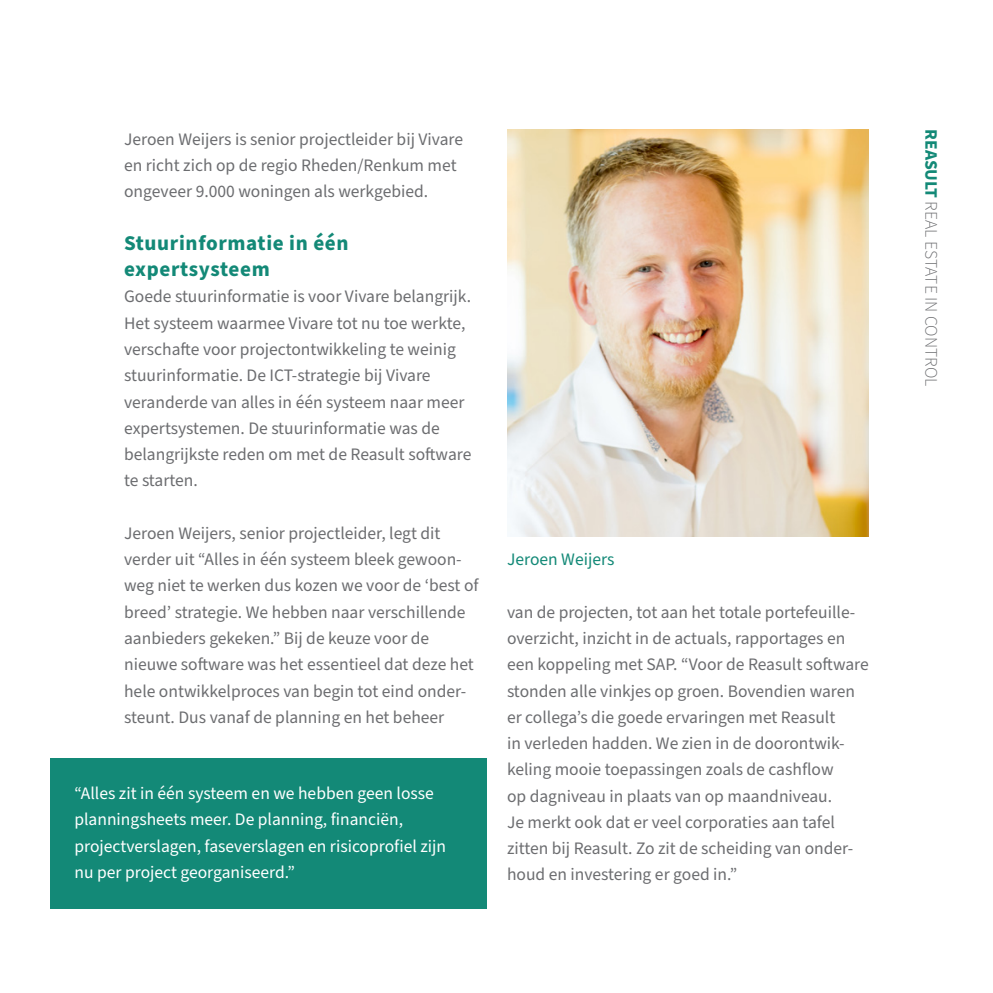
<style>
.page{position:relative;width:993px;height:993px;background:#fff}
.page>*{position:absolute;margin:0;border:0;box-sizing:border-box;transform-origin:0 0}
.Tussenkop{font:700 21px/26.2px "Source Sans Pro";letter-spacing:.03em;color:#138977}
.Plat{font:17.5px/26.2px "Source Sans Pro";color:#6c6d70}
.Citaat{font:17.5px/26.2px "Source Sans Pro";color:#fff}
.t1{font:300 17.5px "Source Sans Pro";color:#6c6d70}
.Plat-2{font:17.5px "Source Sans Pro";color:#138977}
.s1{font-weight:700;color:#138977}
</style>
<div class="page">
<img style="left:507px;top:129px;width:361px;height:407px">
<div style="left:50px;top:757px;width:436px;height:151px;background:#138977"></div>
<p class="Plat" style="left:124px;top:126px;width:340px">Jeroen Weijers is senior projectleider bij Vivare en richt zich op de regio Rheden/Renkum met ongeveer 9.000 woningen als werkgebied.</p>
<p class="Tussenkop" style="left:124px;top:230px;width:226px">Stuurinformatie in één expertsysteem</p>
<p class="Plat" style="left:124px;top:284px;width:349px">Goede stuurinformatie is voor Vivare belangrijk.<br>Het systeem waarmee Vivare tot nu toe werkte, verschafte voor projectontwikkeling te weinig stuurinformatie. De ICT-strategie bij Vivare veranderde van alles in één systeem naar meer expertsystemen. De stuurinformatie was de belangrijkste reden om met de Reasult software te starten.</p>
<p class="Plat" style="left:124px;top:520px;width:356px">Jeroen Weijers, senior projectleider, legt dit verder uit “Alles in één systeem bleek gewoon&shy;weg niet te werken dus kozen we voor de ‘best of breed’ strategie. We hebben naar verschillende aanbieders gekeken.” Bij de keuze voor de nieuwe software was het essentieel dat deze het hele ontwikkelproces van begin tot eind onder&shy;steunt. Dus vanaf de planning en het beheer</p>
<p class="Citaat" style="left:74px;top:780px;width:373px">“Alles zit in één systeem en we hebben geen losse planningsheets meer. De planning, financiën, projectverslagen, faseverslagen en risicoprofiel zijn nu per project georganiseerd.”</p>
<p class="Plat-2" style="left:507px;top:547px;width:109px">Jeroen Weijers</p>
<p class="Plat" style="left:507px;top:599px;width:363px">van de projecten, tot aan het totale portefeuille&shy;overzicht, inzicht in de actuals, rapportages en een koppeling met SAP. “Voor de Reasult software stonden alle vinkjes op groen. Bovendien waren er collega’s die goede ervaringen met Reasult<br>in verleden hadden. We zien in de doorontwik&shy;keling mooie toepassingen zoals de cashflow<br>op dagniveau in plaats van op maandniveau.<br>Je merkt ook dat er veel corporaties aan tafel zitten bij Reasult. Zo zit de scheiding van onder&shy;houd en investering er goed in.”</p>
<p class="t1" style="left:942px;top:129px;width:258px;rotate:90deg"><span class="s1">REASULT</span> REAL ESTATE IN CONTROL</p>
</div>
